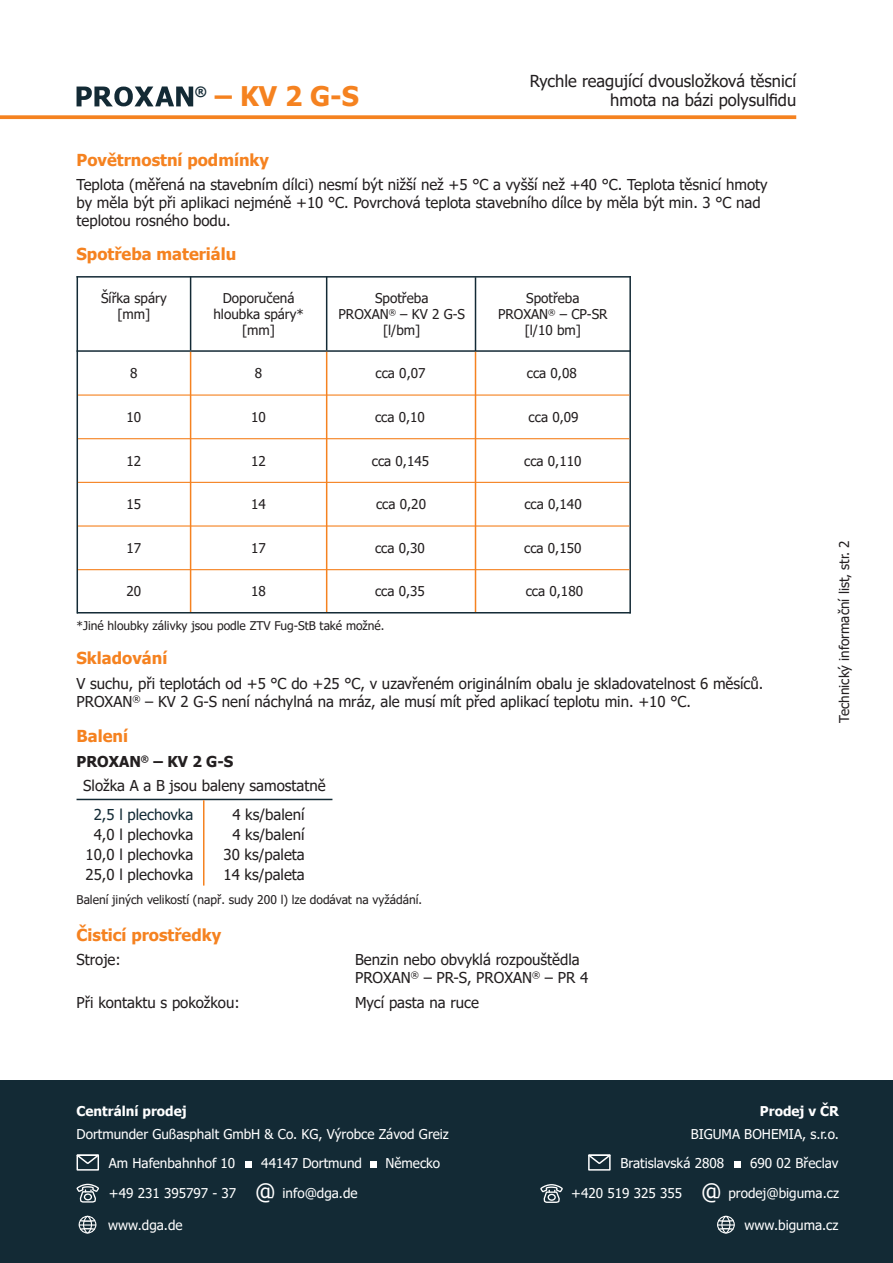
<style>
.page{position:relative;width:893px;height:1263px;background:#fff}
.page>*{position:absolute;margin:0;border:0;box-sizing:border-box;transform-origin:0 0}
.t1{font:700 27px "Tahoma";color:#f58220}
.t2{font:22.5px "Tahoma";color:#fff}
.t3{font:700 16.5px "Tahoma";color:#f58220}
.t4{font:16.5px/19.8px "Tahoma";color:#231f20;text-align:right}
.t5{font:15px/18px "Tahoma";color:#231f20}
.t6{font:700 15px "Tahoma";color:#231f20}
.t7{font:15px "Tahoma";color:#132a35}
.t8{font:13.5px/16.2px "Tahoma";color:#231f20;text-align:center}
.t9{font:13.5px "Tahoma";color:#fff}
.t10{font:700 13.5px "Tahoma";color:#fff}
.t11{font:700 13.05px "Tahoma";color:#132a35}
.t12{font:12px "Tahoma";color:#231f20}
</style>
<div class="page">
<svg style="left:0;top:115px;width:796px;height:4px;background:#f58b31"></svg>
<hr style="left:77px;top:276px;width:554px;height:2px;background:#132a35">
<hr style="left:77px;top:276px;width:1px;height:337px;background:#132a35">
<hr style="left:629px;top:276px;width:2px;height:337px;background:#132a35">
<hr style="left:77px;top:612px;width:554px;height:1px;background:#132a35">
<hr style="left:77px;top:350px;width:554px;height:2px;background:#132a35">
<hr style="left:190px;top:352px;width:1px;height:260px;background:#f58220">
<hr style="left:78px;top:394px;width:551px;height:2px;background:#f58220">
<hr style="left:78px;top:438px;width:551px;height:1px;background:#f58220">
<hr style="left:78px;top:482px;width:551px;height:1px;background:#f58220">
<hr style="left:78px;top:525px;width:551px;height:2px;background:#f58220">
<hr style="left:78px;top:569px;width:551px;height:1px;background:#f58220">
<hr style="left:190px;top:276px;width:1px;height:74px;background:#132a35">
<hr style="left:326px;top:276px;width:1px;height:74px;background:#132a35">
<hr style="left:326px;top:352px;width:1px;height:260px;background:#f58220">
<hr style="left:475px;top:352px;width:1px;height:260px;background:#f58220">
<hr style="left:475px;top:277px;width:1px;height:74px;background:#132a35">
<hr style="left:77px;top:799px;width:255px;height:1px;background:#132a35">
<hr style="left:203px;top:800px;width:1px;height:85px;background:#f58220">
<svg style="left:77px;top:86px;width:116px;height:20px"></svg>
<div style="left:0;top:1081px;width:893px;height:182px;background:#132a35"></div>
<svg style="left:77px;top:1154px;width:22px;height:16px"></svg>
<div style="left:245px;top:1161px;width:6px;height:7px;background:#fff"></div>
<svg style="left:77px;top:1184px;width:22px;height:18px"></svg>
<div style="left:371px;top:1161px;width:6px;height:7px;background:#fff"></div>
<div style="left:79px;top:1216px;width:17px;height:17px;border:1px solid #fff;border-radius:50%"></div>
<div style="left:83px;top:1216px;width:9px;height:17px;border:1px solid #fff;border-radius:50%"></div>
<svg style="left:79px;top:1219px;width:17px;height:12px"></svg>
<svg style="left:588px;top:1154px;width:23px;height:16px"></svg>
<div style="left:734px;top:1161px;width:6px;height:7px;background:#fff"></div>
<svg style="left:540px;top:1184px;width:23px;height:19px"></svg>
<div style="left:717px;top:1216px;width:18px;height:17px;border:1px solid #fff;border-radius:50%"></div>
<div style="left:721px;top:1216px;width:9px;height:17px;border:1px solid #fff;border-radius:50%"></div>
<svg style="left:717px;top:1219px;width:18px;height:12px"></svg>
<p class="t11" style="left:195px;top:83px;width:14px">®</p>
<p class="t1" style="left:215px;top:77px;width:145px">– KV 2 G-S</p>
<p class="t4" style="left:530px;top:72px;width:268px">Rychle reagující dvousložková těsnicí hmota na bázi polysulfidu</p>
<p class="t3" style="left:77px;top:148px;width:194px">Povětrnostní podmínky</p>
<p class="t5" style="left:77px;top:176px;width:692px">Teplota (měřená na stavebním dílci) nesmí být nižší než +5 °C a vyšší než +40 °C. Teplota těsnicí hmoty by měla být při aplikaci nejméně +10 °C. Povrchová teplota stavebního dílce by měla být min. 3 °C nad teplotou rosného bodu.</p>
<p class="t3" style="left:77px;top:242px;width:161px">Spotřeba materiálu</p>
<p class="t8" style="left:101px;top:291px;width:67px">Šířka spáry [mm]</p>
<p class="t8" style="left:213px;top:291px;width:92px">Doporučená hloubka spáry* [mm]</p>
<p class="t8" style="left:375px;top:291px;width:55px">Spotřeba</p>
<p class="t8" style="left:338px;top:307px;width:128px">PROXAN<sup>®</sup> – KV 2 G-S</p>
<p class="t8" style="left:383px;top:323px;width:39px">[l/bm]</p>
<p class="t8" style="left:130px;top:366px;width:9px">8</p>
<p class="t8" style="left:127px;top:410px;width:16px">10</p>
<p class="t8" style="left:251px;top:410px;width:16px">10</p>
<p class="t8" style="left:255px;top:366px;width:9px">8</p>
<p class="t8" style="left:127px;top:453px;width:16px">12</p>
<p class="t8" style="left:251px;top:453px;width:16px">12</p>
<p class="t8" style="left:127px;top:497px;width:16px">15</p>
<p class="t8" style="left:251px;top:497px;width:16px">14</p>
<p class="t8" style="left:127px;top:541px;width:16px">17</p>
<p class="t8" style="left:251px;top:541px;width:16px">17</p>
<p class="t8" style="left:127px;top:584px;width:16px">20</p>
<p class="t8" style="left:251px;top:584px;width:16px">18</p>
<p class="t8" style="left:376px;top:366px;width:51px">cca 0,07</p>
<p class="t8" style="left:375px;top:410px;width:51px">cca 0,10</p>
<p class="t8" style="left:372px;top:453px;width:59px">cca 0,145</p>
<p class="t8" style="left:376px;top:497px;width:51px">cca 0,20</p>
<p class="t8" style="left:375px;top:541px;width:51px">cca 0,30</p>
<p class="t8" style="left:375px;top:584px;width:51px">cca 0,35</p>
<p class="t12" style="left:77px;top:618px;width:310px">*Jiné hloubky zálivky jsou podle ZTV Fug-StB také možné.</p>
<p class="t8" style="left:526px;top:291px;width:55px">Spotřeba</p>
<p class="t8" style="left:498px;top:307px;width:111px">PROXAN<sup>®</sup> – CP-SR</p>
<p class="t8" style="left:525px;top:323px;width:58px">[l/10 bm]</p>
<p class="t8" style="left:527px;top:366px;width:51px">cca 0,08</p>
<p class="t8" style="left:529px;top:410px;width:51px">cca 0,09</p>
<p class="t8" style="left:524px;top:453px;width:59px">cca 0,110</p>
<p class="t8" style="left:524px;top:497px;width:59px">cca 0,140</p>
<p class="t8" style="left:524px;top:541px;width:59px">cca 0,150</p>
<p class="t8" style="left:526px;top:584px;width:59px">cca 0,180</p>
<p class="t3" style="left:77px;top:647px;width:92px">Skladování</p>
<p class="t5" style="left:77px;top:675px;width:688px">V suchu, při teplotách od +5 °C do +25 °C, v uzavřeném originálním obalu je skladovatelnost 6 měsíců.<br>PROXAN<sup>®</sup> – KV 2 G-S není náchylná na mráz, ale musí mít před aplikací teplotu min. +10 °C.</p>
<p class="t3" style="left:77px;top:725px;width:53px">Balení</p>
<p class="t6" style="left:77px;top:751px;width:158px">PROXAN<sup>®</sup> – KV 2 G-S</p>
<p class="t5" style="left:83px;top:777px;width:244px">Složka A a B jsou baleny samostatně</p>
<p class="t7" style="left:94px;top:805px;width:101px">2,5 l plechovka</p>
<p class="t5" style="left:232px;top:806px;width:74px">4 ks/balení</p>
<p class="t5" style="left:94px;top:826px;width:101px">4,0 l plechovka</p>
<p class="t5" style="left:232px;top:826px;width:74px">4 ks/balení</p>
<p class="t5" style="left:86px;top:846px;width:109px">10,0 l plechovka</p>
<p class="t5" style="left:223px;top:846px;width:83px">30 ks/paleta</p>
<p class="t5" style="left:86px;top:866px;width:109px">25,0 l plechovka</p>
<p class="t5" style="left:223px;top:866px;width:83px">14 ks/paleta</p>
<p class="t12" style="left:77px;top:891px;width:347px">Balení jiných velikostí (např. sudy 200 l) lze dodávat na vyžádání.</p>
<p class="t3" style="left:77px;top:923px;width:146px">Čisticí prostředky</p>
<p class="t5" style="left:77px;top:952px;width:46px">Stroje:</p>
<p class="t5" style="left:355px;top:952px;width:226px">Benzin nebo obvyklá rozpouštědla</p>
<p class="t5" style="left:355px;top:970px;width:235px">PROXAN<sup>®</sup> – PR-S, PROXAN<sup>®</sup> – PR 4</p>
<p class="t5" style="left:77px;top:994px;width:165px">Při kontaktu s pokožkou:</p>
<p class="t5" style="left:355px;top:994px;width:125px">Mycí pasta na ruce</p>
<p class="t8" style="left:837px;top:723px;width:184px;rotate:-90deg">Technický informační list, str. 2</p>
<p class="t10" style="left:77px;top:1102px;width:112px">Centrální prodej</p>
<p class="t9" style="left:77px;top:1125px;width:374px">Dortmunder Gußasphalt GmbH &amp; Co. KG, Výrobce Závod Greiz</p>
<p class="t9" style="left:109px;top:1154px;width:128px">Am Hafenbahnhof 10</p>
<p class="t9" style="left:261px;top:1154px;width:102px">44147 Dortmund</p>
<p class="t9" style="left:109px;top:1184px;width:129px">+49 231 395797 - 37</p>
<p class="t2" style="left:255px;top:1177px;width:22px">@</p>
<p class="t9" style="left:283px;top:1184px;width:77px">info@dga.de</p>
<p class="t9" style="left:108px;top:1216px;width:76px">www.dga.de</p>
<p class="t9" style="left:385px;top:1154px;width:56px">Německo</p>
<p class="t10" style="left:760px;top:1102px;width:81px">Prodej v ČR</p>
<p class="t9" style="left:691px;top:1125px;width:150px">BIGUMA BOHEMIA, s.r.o.</p>
<p class="t9" style="left:620px;top:1154px;width:105px">Bratislavská 2808</p>
<p class="t9" style="left:750px;top:1154px;width:90px">690 02 Břeclav</p>
<p class="t9" style="left:571px;top:1184px;width:112px">+420 519 325 355</p>
<p class="t2" style="left:701px;top:1177px;width:22px">@</p>
<p class="t9" style="left:728px;top:1184px;width:112px">prodej@biguma.cz</p>
<p class="t9" style="left:744px;top:1216px;width:95px">www.biguma.cz</p>
</div>
